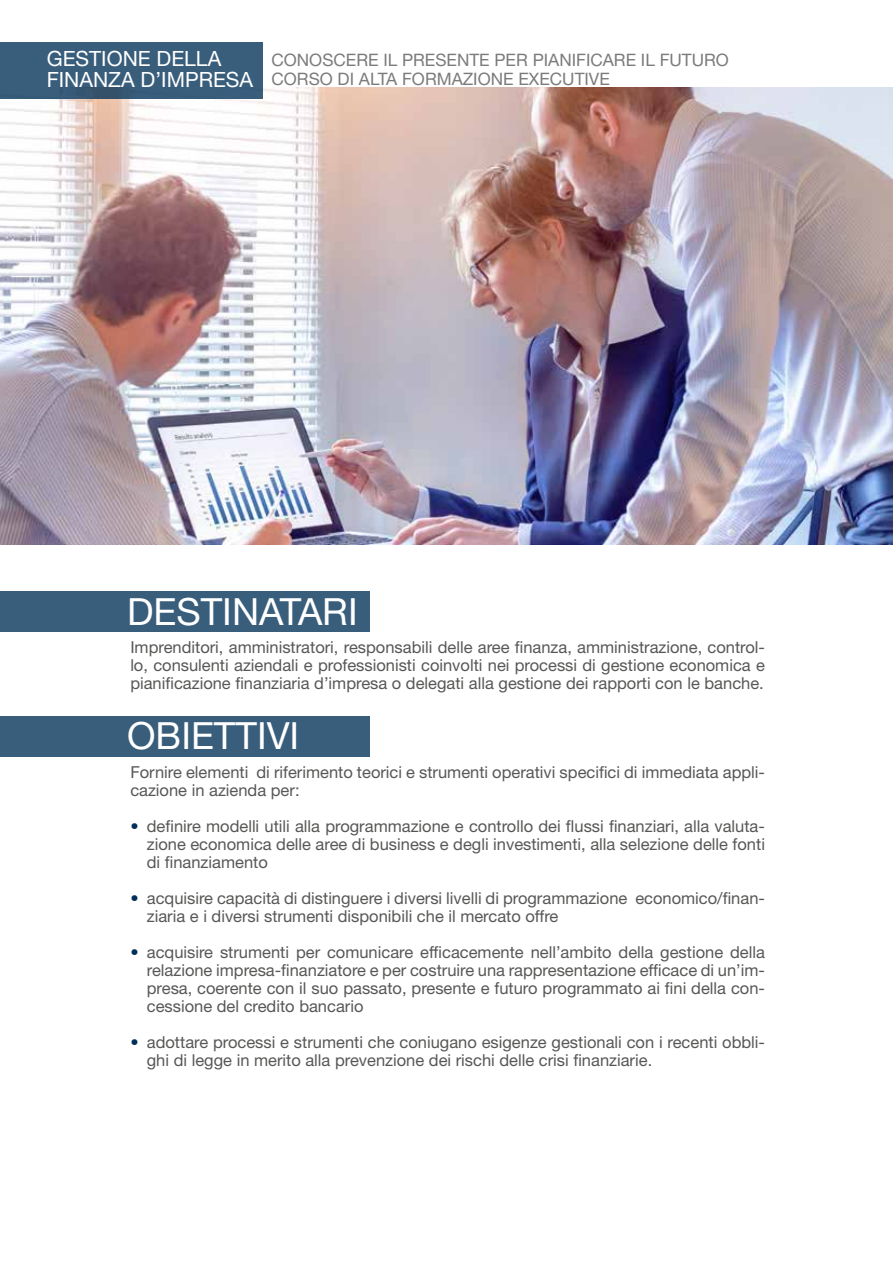
<style>
.page{position:relative;width:893px;height:1263px;background:#fff}
.page>*{position:absolute;margin:0;border:0;box-sizing:border-box;transform-origin:0 0}
.t1{font:37.5px "Helvetica Neue LT Std";color:#fff}
.t2{font:21px/21px "Helvetica Neue LT Std";color:#fff}
.t3{font:17.1px/18.1px "Helvetica Neue LT Std";color:#7c7b7b}
.t4{font:16.5px/18px "Helvetica Neue LT Std";color:#575756;text-align:justify}
.s1{color:#003057}
</style>
<div class="page">
<div style="left:0;top:716px;width:370px;height:40px;background:#395e7c"></div>
<div style="left:0;top:591px;width:370px;height:40px;background:#395e7c"></div>
<img style="left:0;top:88px;width:893px;height:456px">
<div style="left:0;top:43px;width:263px;height:56px;background:#395e7c"></div>
<p class="t2" style="left:47px;top:48px;width:208px">GESTIONE DELLA<br>FINANZA D’IMPRESA</p>
<p class="t3" style="left:271px;top:51px;width:459px">CONOSCERE IL PRESENTE PER PIANIFICARE IL FUTURO<br>CORSO DI ALTA FORMAZIONE EXECUTIVE</p>
<h1 class="t1" style="left:127px;top:590px;width:232px">DESTINATARI</h1>
<p class="t4" style="left:130px;top:638px;width:636px">Imprenditori, amministratori, responsabili delle aree finanza, amministrazione, control&shy;lo, consulenti aziendali e professionisti coinvolti nei processi di gestione economica e pianificazione finanziaria d’impresa o delegati alla gestione dei rapporti con le banche.</p>
<h1 class="t1" style="left:127px;top:713px;width:174px">OBIETTIVI</h1>
<p class="t4" style="left:130px;top:762px;width:636px">Fornire elementi di riferimento teorici e strumenti operativi specifici di immediata appli&shy;cazione in azienda per:</p>
<p class="t4" style="left:147px;top:816px;width:620px;text-indent:-16px"><span class="s1">•</span> definire modelli utili alla programmazione e controllo dei flussi finanziari, alla valuta&shy;zione economica delle aree di business e degli investimenti, alla selezione delle fonti di finanziamento</p>
<p class="t4" style="left:147px;top:889px;width:620px;text-indent:-16px"><span class="s1">•</span> acquisire capacità di distinguere i diversi livelli di programmazione economico/finan&shy;ziaria e i diversi strumenti disponibili che il mercato offre</p>
<p class="t4" style="left:147px;top:943px;width:620px;text-indent:-16px"><span class="s1">•</span> acquisire strumenti per comunicare efficacemente nell’ambito della gestione della relazione impresa-finanziatore e per costruire una rappresentazione efficace di un’im&shy;presa, coerente con il suo passato, presente e futuro programmato ai fini della con&shy;cessione del credito bancario</p>
<p class="t4" style="left:147px;top:1033px;width:620px;text-indent:-16px"><span class="s1">•</span> adottare processi e strumenti che coniugano esigenze gestionali con i recenti obbli&shy;ghi di legge in merito alla prevenzione dei rischi delle crisi finanziarie.</p>
</div>
